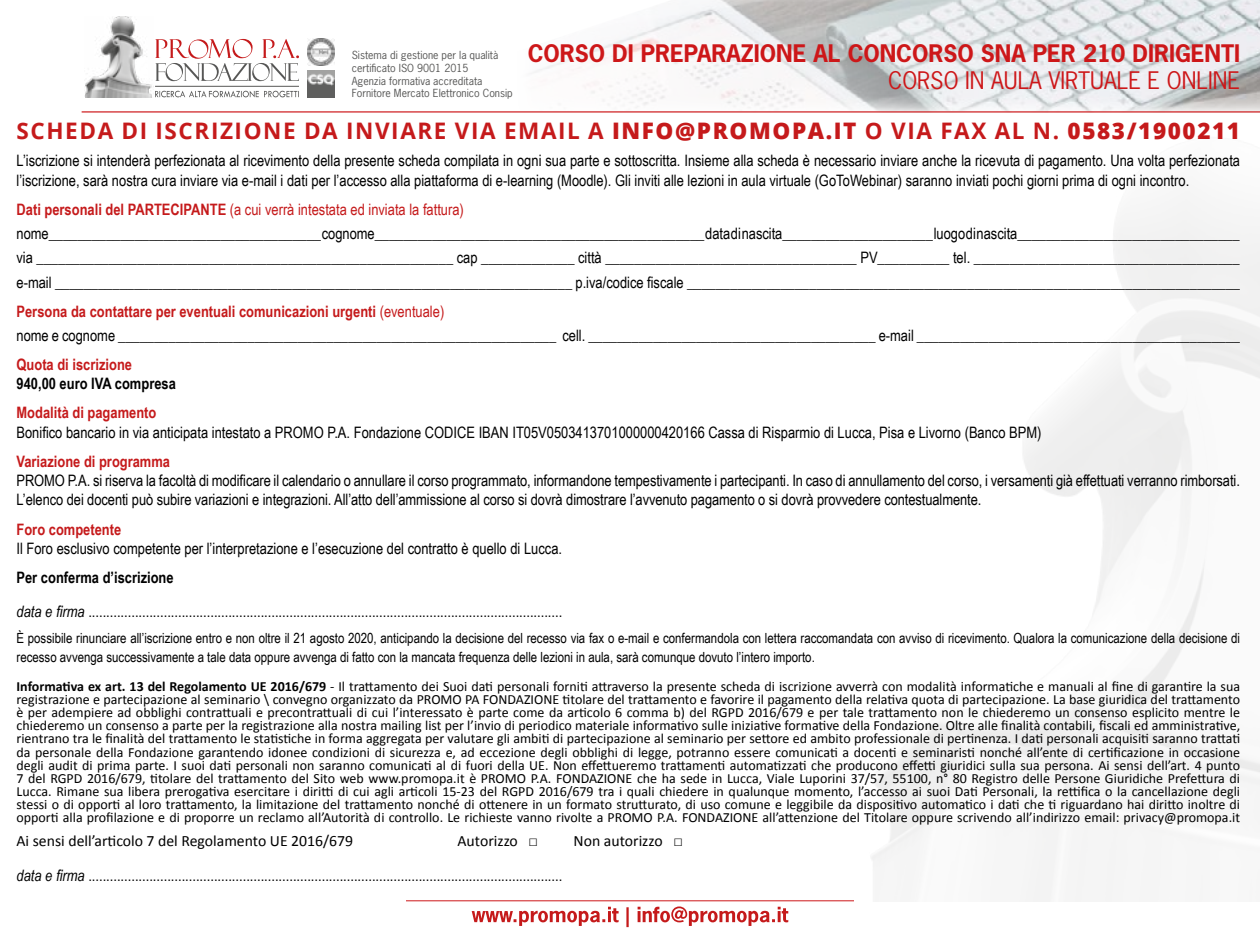
<style>
.page{position:relative;width:1260px;height:945px;background:#fff}
.page>*{position:absolute;margin:0;border:0;box-sizing:border-box;transform-origin:0 0}
.t1{font:700 22.75px "Open Sans";letter-spacing:.07em;color:#c51a1b}
.t2{font:700 22.75px "News Gothic Std";color:#cd1719}
.t3{font:22.75px "News Gothic Std";color:#cd1719}
.t4{font:15.75px/24.2px "Arial Narrow";color:#000}
.t5{font:700 15.75px "Arial Narrow";color:#c51a1b}
.t6{font:15.75px "Calibri";color:#000}
.t7{font:700 15.75px "Arial Narrow";color:#000}
.t8{font:14px/13.1px "Calibri";color:#000;text-align:justify}
.t9{font:14px/19.2px "Arial Narrow";color:#000}
.t10{font:10.5px/13px "News Gothic Std";color:#575756}
.s1{font-weight:800}
.s2{font-weight:700;color:#c51a1b}
.s3{color:#c51a1b}
.s4{font-weight:700}
.s5{font-style:italic}
</style>
<div class="page">
<img style="left:533px;top:0;width:727px;height:111px">
<svg style="left:533px;top:0;width:551px;height:54px"></svg>
<hr style="left:82px;top:111px;width:1178px;height:2px;background:#cd1719">
<img style="left:85px;top:16px;width:67px;height:81px">
<svg style="left:155px;top:39px;width:144px;height:42px"></svg>
<svg style="left:155px;top:91px;width:144px;height:6px"></svg>
<hr style="left:155px;top:86px;width:144px;height:1px;background:#575756">
<img style="left:308px;top:71px;width:27px;height:26px">
<img style="left:308px;top:39px;width:27px;height:27px">
<svg style="left:472px;top:906px;width:316px;height:21px"></svg>
<hr style="left:406px;top:900px;width:448px;height:1px;background:#cd1719">
<p class="t10" style="left:352px;top:48px;width:163px">Sistema di gestione per la qualità certificato ISO 9001 2015<br>Agenzia formativa accreditata<br>Fornitore Mercato Elettronico Consip</p>
<h1 class="t2" style="left:528px;top:38px;width:714px">CORSO DI PREPARAZIONE AL CONCORSO SNA PER 210 DIRIGENTI</h1>
<h1 class="t3" style="left:888px;top:66px;width:353px">CORSO IN AULA VIRTUALE E ONLINE</h1>
<h1 class="t1" style="left:17px;top:115px;width:1225px">SCHEDA DI ISCRIZIONE DA INVIARE VIA EMAIL A <span class="s1">INFO@PROMOPA.IT</span> O VIA FAX AL N. <span class="s1">0583/1900211</span></h1>
<p class="t4" style="left:17px;top:151px;width:1225px;line-height:19.2px">L’iscrizione si intenderà perfezionata al ricevimento della presente scheda compilata in ogni sua parte e sottoscritta. Insieme alla scheda è necessario inviare anche la ricevuta di pagamento. Una volta perfezionata l’iscrizione, sarà nostra cura inviare via e-mail i dati per l’accesso alla piattaforma di e-learning (Moodle). Gli inviti alle lezioni in aula virtuale (GoToWebinar) saranno inviati pochi giorni prima di ogni incontro.</p>
<p class="t4" style="left:17px;top:197px;width:1225px"><span class="s2">Dati personali del PARTECIPANTE</span> <span class="s3">(a cui verrà intestata ed inviata la fattura)<br></span>nome______________________________________ cognome______________________________________________ data di nascita_____________________ luogo di nascita_______________________________ via __________________________________________________________ cap _____________ città ___________________________________ PV__________ tel. _____________________________________ e-mail ________________________________________________________________________ p.iva/codice fiscale _____________________________________________________________________________</p>
<p class="t4" style="left:17px;top:298px;width:1225px"><span class="s2">Persona da contattare per eventuali comunicazioni urgenti</span> <span class="s3">(eventuale)<br></span>nome e cognome _____________________________________________________________ cell. ________________________________________ e-mail _____________________________________________</p>
<p class="t5" style="left:17px;top:353px;width:117px">Quota di iscrizione</p>
<p class="t7" style="left:17px;top:372px;width:161px">940,00 euro IVA compresa</p>
<p class="t5" style="left:17px;top:401px;width:141px">Modalità di pagamento</p>
<p class="t4" style="left:17px;top:420px;width:1026px">Bonifico bancario in via anticipata intestato a PROMO P.A. Fondazione CODICE IBAN IT05V0503413701000000420166 Cassa di Risparmio di Lucca, Pisa e Livorno (Banco BPM)</p>
<p class="t5" style="left:17px;top:449px;width:155px">Variazione di programma</p>
<p class="t4" style="left:17px;top:470px;width:1225px;line-height:19.2px">PROMO P.A. si riserva la facoltà di modificare il calendario o annullare il corso programmato, informandone tempestivamente i partecipanti. In caso di annullamento del corso, i versamenti già effettuati verranno rimborsati.<br>L’elenco dei docenti può subire variazioni e integrazioni. All’atto dell’ammissione al corso si dovrà dimostrare l’avvenuto pagamento o si dovrà provvedere contestualmente.</p>
<p class="t5" style="left:17px;top:517px;width:106px">Foro competente</p>
<p class="t4" style="left:17px;top:536px;width:547px">Il Foro esclusivo competente per l’interpretazione e l’esecuzione del contratto è quello di Lucca.</p>
<p class="t4" style="left:17px;top:560px;width:547px;line-height:34.1px"><span class="s4">Per conferma d’iscrizione<br></span><span class="s5">data e firma</span> ....................................................................................................................................</p>
<p class="t9" style="left:17px;top:628px;width:1225px">È possibile rinunciare all’iscrizione entro e non oltre il 21 agosto 2020, anticipando la decisione del recesso via fax o e-mail e confermandola con lettera raccomandata con avviso di ricevimento. Qualora la comunicazione della decisione di recesso avvenga successivamente a tale data oppure avvenga di fatto con la mancata frequenza delle lezioni in aula, sarà comunque dovuto l’intero importo.</p>
<p class="t8" style="left:17px;top:680px;width:1225px"><span class="s4">Informativa ex art. 13 del Regolamento UE 2016/679</span> - Il trattamento dei Suoi dati personali forniti attraverso la presente scheda di iscrizione avverrà con modalità informatiche e manuali al fine di garantire la sua registrazione e partecipazione al seminario \ convegno organizzato da PROMO PA FONDAZIONE titolare del trattamento e favorire il pagamento della relativa quota di partecipazione. La base giuridica del trattamento è per adempiere ad obblighi contrattuali e precontrattuali di cui l’interessato è parte come da articolo 6 comma b) del RGPD 2016/679 e per tale trattamento non le chiederemo un consenso esplicito mentre le chiederemo un consenso a parte per la registrazione alla nostra mailing list per l’invio di periodico materiale informativo sulle iniziative formative della Fondazione. Oltre alle finalità contabili, fiscali ed amministrative, rientrano tra le finalità del trattamento le statistiche in forma aggregata per valutare gli ambiti di partecipazione al seminario per settore ed ambito professionale di pertinenza. I dati personali acquisiti saranno trattati da personale della Fondazione garantendo idonee condizioni di sicurezza e, ad eccezione degli obblighi di legge, potranno essere comunicati a docenti e seminaristi nonché all’ente di certificazione in occasione degli audit di prima parte. I suoi dati personali non saranno comunicati al di fuori della UE. Non effettueremo trattamenti automatizzati che producono effetti giuridici sulla sua persona. Ai sensi dell’art. 4 punto 7 del RGPD 2016/679, titolare del trattamento del Sito web www.promopa.it è PROMO P.A. FONDAZIONE che ha sede in Lucca, Viale Luporini 37/57, 55100, n° 80 Registro delle Persone Giuridiche Prefettura di Lucca. Rimane sua libera prerogativa esercitare i diritti di cui agli articoli 15-23 del RGPD 2016/679 tra i quali chiedere in qualunque momento, l’accesso ai suoi Dati Personali, la rettifica o la cancellazione degli stessi o di opporti al loro trattamento, la limitazione del trattamento nonché di ottenere in un formato strutturato, di uso comune e leggibile da dispositivo automatico i dati che ti riguardano hai diritto inoltre di opporti alla profilazione e di proporre un reclamo all’Autorità di controllo. Le richieste vanno rivolte a PROMO P.A. FONDAZIONE all’attenzione del Titolare oppure scrivendo all’indirizzo email: privacy@promopa.it</p>
<p class="t6" style="left:17px;top:831px;width:338px">Ai sensi dell’articolo 7 del Regolamento UE 2016/679</p>
<p class="t6" style="left:458px;top:831px;width:82px">Autorizzo □</p>
<p class="t6" style="left:574px;top:831px;width:111px">Non autorizzo □</p>
<p class="t4" style="left:17px;top:862px;width:547px"><span class="s5">data e firma</span> ....................................................................................................................................</p>
</div>
